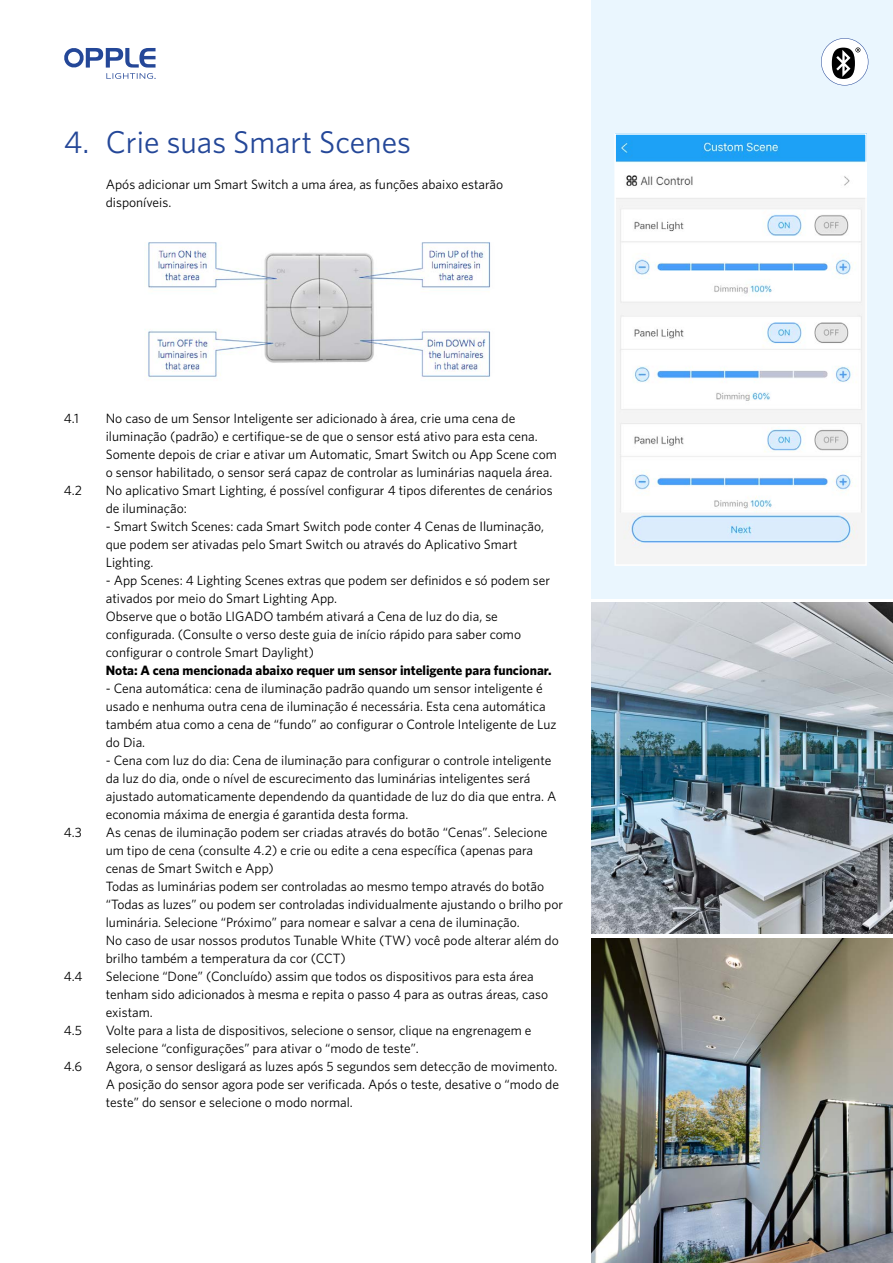
<style>
.page{position:relative;width:893px;height:1263px;background:#fff}
.page>*{position:absolute;margin:0;border:0;box-sizing:border-box;transform-origin:0 0}
.t1{font:31.5px "Whitney";color:#244798}
.t2{font:13.5px/18px "Whitney";color:#000}
.t3{font:700 13.5px "Whitney";color:#000}
</style>
<div class="page">
<svg style="left:64px;top:48px;width:92px;height:31px"></svg>
<div style="left:591px;top:0;width:302px;height:598px;background:#eaf6fe"></div>
<img style="left:591px;top:603px;width:302px;height:330px">
<img style="left:591px;top:938px;width:302px;height:325px">
<img style="left:144px;top:242px;width:346px;height:136px">
<img style="left:617px;top:136px;width:247px;height:413px">
<div style="left:614px;top:133px;width:253px;height:433px;border:2px solid #fff"></div>
<svg style="left:821px;top:38px;width:47px;height:47px"></svg>
<h1 class="t1" style="left:64px;top:121px;width:349px">4. Crie suas Smart Scenes</h1>
<p class="t2" style="left:106px;top:175px;width:399px">Após adicionar um Smart Switch a uma área, as funções abaixo estarão disponíveis.</p>
<p class="t2" style="left:64px;top:409px;width:17px">4.1</p>
<p class="t2" style="left:106px;top:409px;width:453px">No caso de um Sensor Inteligente ser adicionado à área, crie uma cena de iluminação (padrão) e certifique-se de que o sensor está ativo para esta cena.<br>Somente depois de criar e ativar um Automatic, Smart Switch ou App Scene com o sensor habilitado, o sensor será capaz de controlar as luminárias naquela área.</p>
<p class="t2" style="left:64px;top:481px;width:20px">4.2</p>
<p class="t2" style="left:106px;top:481px;width:448px">No aplicativo Smart Lighting, é possível configurar 4 tipos diferentes de cenários de iluminação:</p>
<p class="t2" style="left:106px;top:517px;width:440px">- Smart Switch Scenes: cada Smart Switch pode conter 4 Cenas de Iluminação, que podem ser ativadas pelo Smart Switch ou através do Aplicativo Smart<br>Lighting.</p>
<p class="t2" style="left:106px;top:571px;width:446px">- App Scenes: 4 Lighting Scenes extras que podem ser definidos e só podem ser ativados por meio do Smart Lighting App.<br>Observe que o botão LIGADO também ativará a Cena de luz do dia, se configurada. (Consulte o verso deste guia de início rápido para saber como configurar o controle Smart Daylight)</p>
<p class="t3" style="left:106px;top:661px;width:447px">Nota: A cena mencionada abaixo requer um sensor inteligente para funcionar.</p>
<p class="t2" style="left:106px;top:679px;width:452px">- Cena automática: cena de iluminação padrão quando um sensor inteligente é usado e nenhuma outra cena de iluminação é necessária. Esta cena automática também atua como a cena de “fundo” ao configurar o Controle Inteligente de Luz do Dia.</p>
<p class="t2" style="left:106px;top:751px;width:452px">- Cena com luz do dia: Cena de iluminação para configurar o controle inteligente da luz do dia, onde o nível de escurecimento das luminárias inteligentes será ajustado automaticamente dependendo da quantidade de luz do dia que entra. A economia máxima de energia é garantida desta forma.</p>
<p class="t2" style="left:64px;top:823px;width:20px">4.3</p>
<p class="t2" style="left:106px;top:823px;width:459px">As cenas de iluminação podem ser criadas através do botão “Cenas”. Selecione um tipo de cena (consulte 4.2) e crie ou edite a cena específica (apenas para cenas de Smart Switch e App)<br>Todas as luminárias podem ser controladas ao mesmo tempo através do botão “Todas as luzes” ou podem ser controladas individualmente ajustando o brilho por luminária. Selecione “Próximo” para nomear e salvar a cena de iluminação.<br>No caso de usar nossos produtos Tunable White (TW) você pode alterar além do brilho também a temperatura da cor (CCT)</p>
<p class="t2" style="left:64px;top:967px;width:20px">4.4</p>
<p class="t2" style="left:106px;top:967px;width:444px">Selecione “Done” (Concluído) assim que todos os dispositivos para esta área tenham sido adicionados à mesma e repita o passo 4 para as outras áreas, caso existam.</p>
<p class="t2" style="left:64px;top:1021px;width:20px">4.5</p>
<p class="t2" style="left:106px;top:1021px;width:427px">Volte para a lista de dispositivos, selecione o sensor, clique na engrenagem e selecione “configurações” para ativar o “modo de teste”.</p>
<p class="t2" style="left:64px;top:1057px;width:20px">4.6</p>
<p class="t2" style="left:106px;top:1057px;width:455px;text-align:justify">Agora, o sensor desligará as luzes após 5 segundos sem detecção de movimento.<br>A posição do sensor agora pode ser verificada. Após o teste, desative o “modo de teste” do sensor e selecione o modo normal.</p>
</div>
